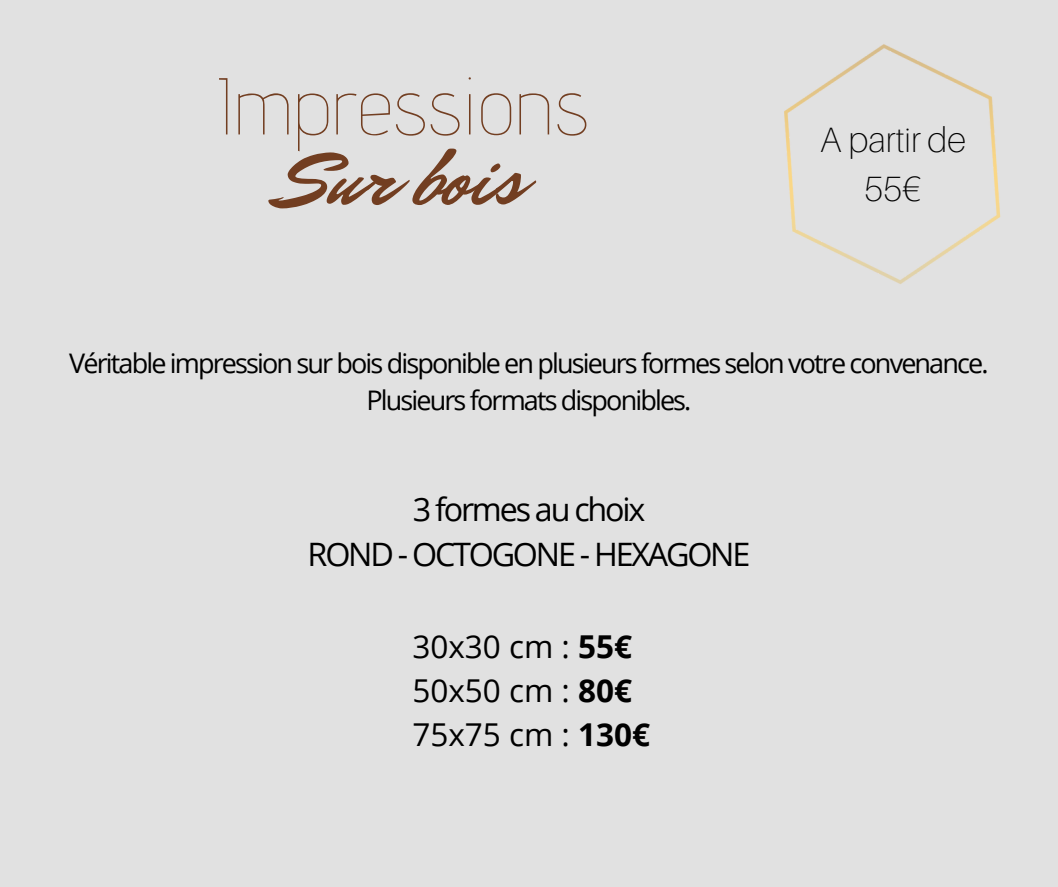
<style>
.page{position:relative;width:1058px;height:887px;background:#fff}
.page>*{position:absolute;margin:0;border:0;box-sizing:border-box;transform-origin:0 0}
.t1{font:100 80.4px/68.8px "Advent Pro";color:#723e21;text-align:center}
.t2{font:100 35.25px/48.9px "Aileron";color:#000;text-align:center}
.t3{font:32.25px/45px "Open Sans";letter-spacing:-.07em;color:#000;text-align:center}
.t4{font:31.5px/43.8px "Open Sans";color:#000}
.t5{font:27px "Open Sans";letter-spacing:-.07em;color:#000}
.s1{font-family:"Mr Dafoe";font-weight:400}
.s2{font-weight:700}
</style>
<div class="page">
<div style="left:0;top:0;width:1058px;height:886px;background:#e1e1e1"></div>
<img style="left:784px;top:44px;width:217px;height:240px">
<p class="t1" style="left:217px;top:71px;width:374px">Impressions<br><span class="s1">Sur bois</span></p>
<p class="t2" style="left:819px;top:114px;width:148px">A partir de<br>55€</p>
<p class="t5" style="left:69px;top:344px;width:920px">Véritable impression sur bois disponible en plusieurs formes selon votre convenance.</p>
<h2 class="t5" style="left:366px;top:381px;width:326px">Plusieurs formats disponibles.</h2>
<h2 class="t3" style="left:307px;top:486px;width:444px">3 formes au choix<br>ROND - OCTOGONE - HEXAGONE</h2>
<h3 class="t4" style="left:412px;top:624px;width:239px">30x30 cm : <span class="s2">55€<br></span>50x50 cm : <span class="s2">80€<br></span>75x75 cm : <span class="s2">130€</span></h3>
</div>
